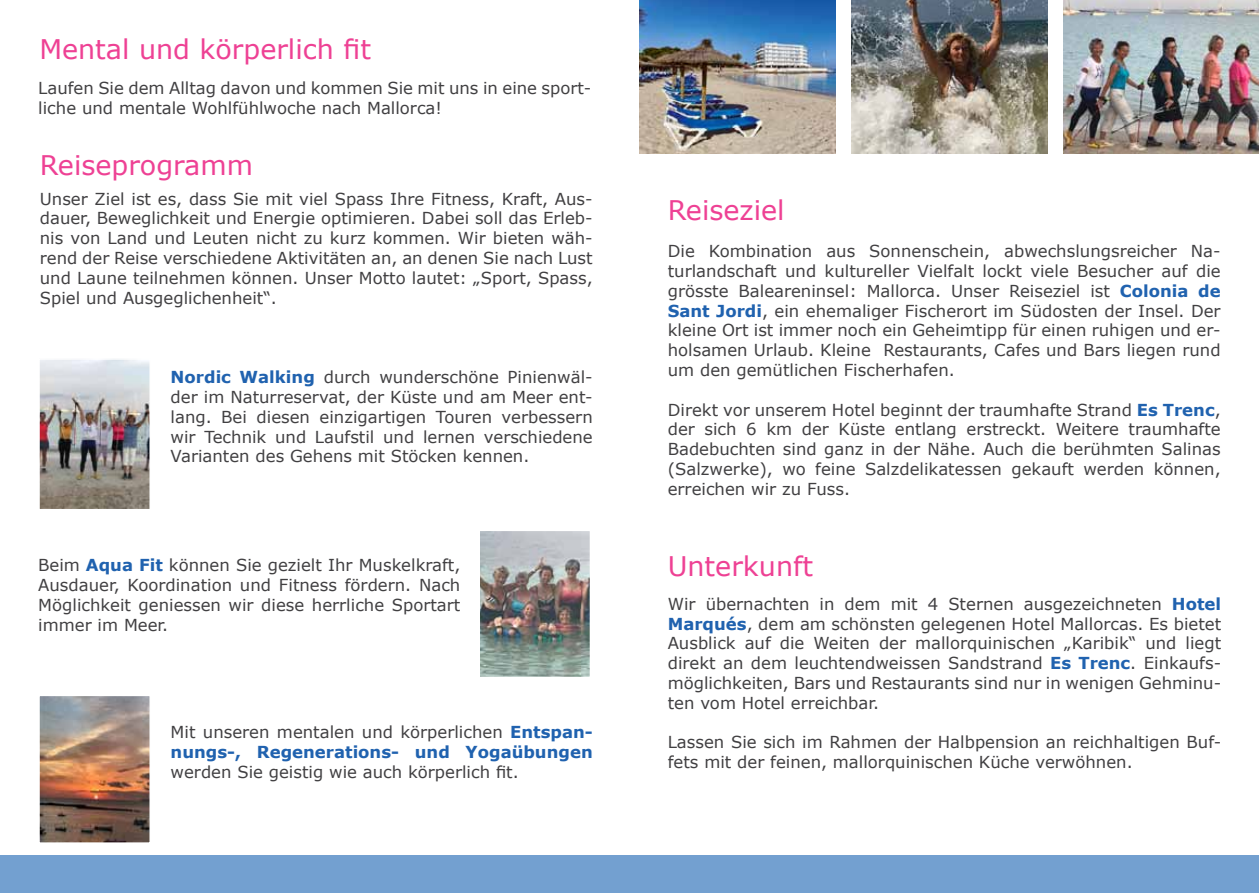
<style>
.page{position:relative;width:1259px;height:893px;background:#fff}
.page>*{position:absolute;margin:0;border:0;box-sizing:border-box;transform-origin:0 0}
.t1{font:27px "Verdana";color:#ee4194}
.t2{font:16.5px/19.8px "Verdana";color:#414042;text-align:justify}
.t3{font:700 16.5px/19.8px "Verdana";color:#2062af}
.s1{font-weight:700;color:#2062af}
.s2{font-weight:400;color:#414042}
</style>
<div class="page">
<div style="left:0;top:855px;width:1259px;height:38px;background:#73a0d0"></div>
<img style="left:639px;top:0;width:196px;height:154px">
<img style="left:851px;top:0;width:196px;height:154px">
<img style="left:1063px;top:0;width:196px;height:154px">
<img style="left:41px;top:361px;width:107px;height:146px">
<div style="left:38px;top:358px;width:113px;height:152px;border:2px solid #fff"></div>
<img style="left:481px;top:533px;width:107px;height:142px">
<div style="left:478px;top:530px;width:113px;height:148px;border:2px solid #fff"></div>
<img style="left:41px;top:698px;width:107px;height:143px">
<div style="left:38px;top:695px;width:113px;height:149px;border:2px solid #fff"></div>
<h1 class="t1" style="left:39px;top:31px;width:333px">Mental und körperlich fit</h1>
<p class="t2" style="left:38px;top:78px;width:554px">Laufen Sie dem Alltag davon und kommen Sie mit uns in eine sport&shy;liche und mentale Wohlfühlwoche nach Mallorca!</p>
<h1 class="t1" style="left:40px;top:146px;width:215px">Reiseprogramm</h1>
<p class="t2" style="left:40px;top:189px;width:554px">Unser Ziel ist es, dass Sie mit viel Spass Ihre Fitness, Kraft, Aus&shy;dauer, Beweglichkeit und Energie optimieren. Dabei soll das Erleb&shy;nis von Land und Leuten nicht zu kurz kommen. Wir bieten wäh&shy;rend der Reise verschiedene Aktivitäten an, an denen Sie nach Lust und Laune teilnehmen können. Unser Motto lautet: „Sport, Spass, Spiel und Ausgeglichenheit“.</p>
<p class="t2" style="left:171px;top:367px;width:424px"><span class="s1">Nordic Walking</span> durch wunderschöne Pinienwäl&shy;der im Naturreservat, der Küste und am Meer ent&shy;lang. Bei diesen einzigartigen Touren verbessern wir Technik und Laufstil und lernen verschiedene Varianten des Gehens mit Stöcken kennen.</p>
<p class="t2" style="left:38px;top:555px;width:424px">Beim <span class="s1">Aqua Fit</span> können Sie gezielt Ihr Muskelkraft, Ausdauer, Koordination und Fitness fördern. Nach Möglichkeit geniessen wir diese herrliche Sportart immer im Meer.</p>
<p class="t3" style="left:171px;top:722px;width:424px"><span class="s2">Mit unseren mentalen und körperlichen</span> Entspan&shy;nungs-, Regenerations- und Yogaübungen</p>
<p class="t2" style="left:171px;top:761px;width:350px">werden Sie geistig wie auch körperlich fit.</p>
<h1 class="t1" style="left:668px;top:191px;width:118px">Reiseziel</h1>
<p class="t2" style="left:668px;top:241px;width:554px">Die Kombination aus Sonnenschein, abwechslungsreicher Na&shy;turlandschaft und kultureller Vielfalt lockt viele Besucher auf die grösste Baleareninsel: Mallorca. Unser Reiseziel ist <span class="s1">Colonia de Sant Jordi</span>, ein ehemaliger Fischerort im Südosten der Insel. Der kleine Ort ist immer noch ein Geheimtipp für einen ruhigen und er&shy;holsamen Urlaub. Kleine Restaurants, Cafes und Bars liegen rund um den gemütlichen Fischerhafen.</p>
<p class="t2" style="left:668px;top:400px;width:554px">Direkt vor unserem Hotel beginnt der traumhafte Strand <span class="s1">Es Trenc</span>, der sich 6 km der Küste entlang erstreckt. Weitere traumhafte Badebuchten sind ganz in der Nähe. Auch die berühmten Salinas (Salzwerke), wo feine Salzdelikatessen gekauft werden können, erreichen wir zu Fuss.</p>
<h1 class="t1" style="left:668px;top:547px;width:147px">Unterkunft</h1>
<p class="t2" style="left:668px;top:594px;width:555px">Wir übernachten in dem mit 4 Sternen ausgezeichneten <span class="s1">Hotel Marqués</span>, dem am schönsten gelegenen Hotel Mallorcas. Es bietet Ausblick auf die Weiten der mallorquinischen „Karibik“ und liegt direkt an dem leuchtendweissen Sandstrand <span class="s1">Es Trenc</span>. Einkaufs&shy;möglichkeiten, Bars und Restaurants sind nur in wenigen Gehminu&shy;ten vom Hotel erreichbar.</p>
<p class="t2" style="left:668px;top:732px;width:555px">Lassen Sie sich im Rahmen der Halbpension an reichhaltigen Buf&shy;fets mit der feinen, mallorquinischen Küche verwöhnen.</p>
</div>
